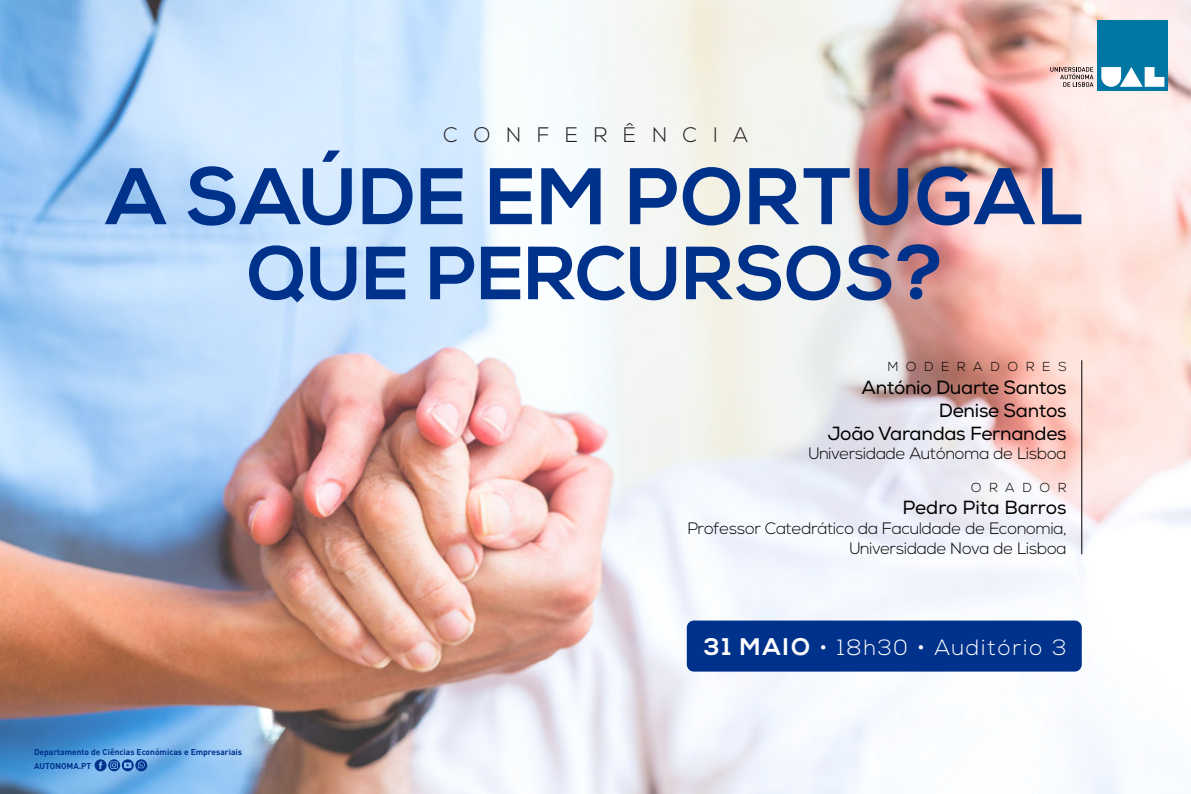
<style>
.page{position:relative;width:1191px;height:794px;background:#fff}
.page>*{position:absolute;margin:0;border:0;box-sizing:border-box;transform-origin:0 0}
.t1{font:700 80px "Nexa";letter-spacing:.015em;color:#00328c}
.t2{font:700 75px "Nexa";color:#00328c}
.t3{font:300 22px "Nexa";letter-spacing:.085em;color:#fff}
.t4{font:300 21px "Nexa";letter-spacing:.75em;color:#231f20}
.t5{font:19px/22.8px "Nexa";letter-spacing:-.015em;color:#000;text-align:right}
.t6{font:300 16.5px/19.8px "Nexa";letter-spacing:-.015em;color:#000;text-align:right}
.t7{font:300 13px "Nexa";letter-spacing:.6em;color:#000}
.t8{font:700 8.4px/14.6px "DIN";color:#00328c}
.s1{font-size:78px}
.s2{font-weight:700;font-size:24px}
</style>
<div class="page">
<img style="left:0;top:0;width:1191px;height:794px">
<svg style="left:1050px;top:67px;width:43px;height:20px"></svg>
<div style="left:1097px;top:20px;width:71px;height:71px;background:#0076a2"></div>
<svg style="left:1101px;top:67px;width:63px;height:20px"></svg>
<svg style="left:95px;top:759px;width:52px;height:12px"></svg>
<div style="left:687px;top:620px;width:394px;height:51px;background:#00328c;border-radius:7px"></div>
<hr style="left:1081px;top:360px;width:1px;height:194px;background:#000">
<p class="t4" style="left:443px;top:123px;width:306px">CONFERÊNCIA</p>
<h1 class="t1" style="left:107px;top:150px;width:979px">A SAÚDE EM PORTUGAL</h1>
<h2 class="t2" style="left:248px;top:230px;width:697px">QUE PERCURSOS<span class="s1">?</span></h2>
<p class="t7" style="left:887px;top:359px;width:180px">MODERADORES</p>
<p class="t5" style="left:827px;top:376px;width:240px">António Duarte Santos<br>Denise Santos<br>João Varandas Fernandes</p>
<p class="t6" style="left:808px;top:444px;width:260px">Universidade Autónoma de Lisboa</p>
<p class="t7" style="left:971px;top:480px;width:97px">ORADOR</p>
<p class="t5" style="left:902px;top:497px;width:166px">Pedro Pita Barros</p>
<p class="t6" style="left:687px;top:519px;width:380px">Professor Catedrático da Faculdade de Economia,<br>Universidade Nova de Lisboa</p>
<p class="t8" style="left:34px;top:744px;width:210px">Departamento de Ciências Económicas e Empresariais<br>AUTONOMA.PT</p>
<h3 class="t3" style="left:704px;top:634px;width:364px"><span class="s2">31 MAIO</span> • 18h30 • Auditório 3</h3>
</div>
